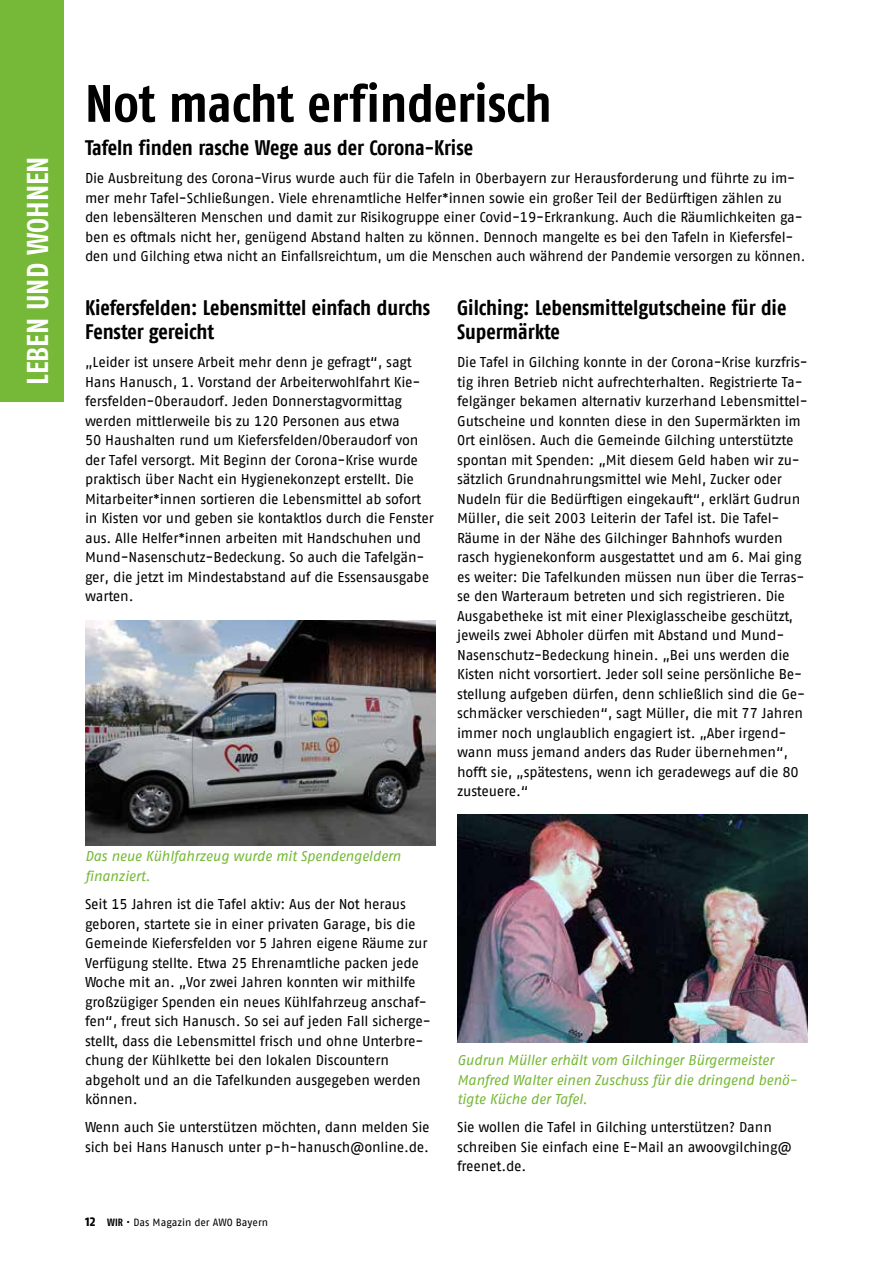
<style>
.page{position:relative;width:893px;height:1263px;background:#fff}
.page>*{position:absolute;margin:0;border:0;box-sizing:border-box;transform-origin:0 0}
.t1{font:700 52.5px "AWO Fago Cond";letter-spacing:-.005em;color:#000}
.t2{font:700 30px "AWO Fago Cond";color:#fff}
.t3{font:700 21px/24.8px "AWO Fago Cond";letter-spacing:-.005em;color:#000}
.t4{font:14.25px/19.5px "AWO Fago Office";letter-spacing:-.01em;color:#000}
.t5{font:italic 14.25px/19.5px "AWO Fago Office";letter-spacing:-.015em;color:#76b837}
.t6{font:10.5px "AWO Fago Office";color:#000}
.s1{font-family:"AWO Fago Cond";font-weight:700;font-size:15px}
.s2{font-family:"AWO Fago Cond";font-weight:700}
</style>
<div class="page">
<div style="left:0;top:0;width:64px;height:402px;background:#76b837"></div>
<img style="left:85px;top:621px;width:351px;height:224px">
<img style="left:457px;top:815px;width:351px;height:227px">
<h2 class="t2" style="left:20px;top:385px;width:230px;rotate:-90deg">LEBEN UND WOHNEN</h2>
<h2 class="t2" style="left:20px;top:385px;width:83px;rotate:-90deg">????????</h2>
<h1 class="t1" style="left:85px;top:73px;width:468px">Not macht erfinderisch</h1>
<h3 class="t3" style="left:85px;top:135px;width:390px">Tafeln finden rasche Wege aus der Corona-Krise</h3>
<p class="t4" style="left:85px;top:168px;width:722px">Die Ausbreitung des Corona-Virus wurde auch für die Tafeln in Oberbayern zur Herausforderung und führte zu im&shy;mer mehr Tafel-Schließungen. Viele ehrenamtliche Helfer*innen sowie ein großer Teil der Bedürftigen zählen zu den lebensälteren Menschen und damit zur Risikogruppe einer Covid-19-Erkrankung. Auch die Räumlichkeiten ga&shy;ben es oftmals nicht her, genügend Abstand halten zu können. Dennoch mangelte es bei den Tafeln in Kiefersfel&shy;den und Gilching etwa nicht an Einfallsreichtum, um die Menschen auch während der Pandemie versorgen zu können.</p>
<h3 class="t3" style="left:85px;top:294px;width:347px">Kiefersfelden: Lebensmittel einfach durchs<br>Fenster gereicht</h3>
<p class="t4" style="left:85px;top:352px;width:350px">„Leider ist unsere Arbeit mehr denn je gefragt“, sagt Hans Hanusch, 1. Vorstand der Arbeiterwohlfahrt Kie&shy;fersfelden-Oberaudorf. Jeden Donnerstagvormittag werden mittlerweile bis zu 120 Personen aus etwa<br>50 Haushalten rund um Kiefersfelden/Oberaudorf von der Tafel versorgt. Mit Beginn der Corona-Krise wurde praktisch über Nacht ein Hygienekonzept erstellt. Die Mitarbeiter*innen sortieren die Lebensmittel ab sofort in Kisten vor und geben sie kontaktlos durch die Fenster aus. Alle Helfer*innen arbeiten mit Handschuhen und Mund-Nasenschutz-Bedeckung. So auch die Tafelgän&shy;ger, die jetzt im Mindestabstand auf die Essensausgabe warten.</p>
<p class="t5" style="left:85px;top:846px;width:317px">Das neue Kühlfahrzeug wurde mit Spendengeldern finanziert.</p>
<p class="t4" style="left:85px;top:894px;width:347px">Seit 15 Jahren ist die Tafel aktiv: Aus der Not heraus geboren, startete sie in einer privaten Garage, bis die Gemeinde Kiefersfelden vor 5 Jahren eigene Räume zur Verfügung stellte. Etwa 25 Ehrenamtliche packen jede Woche mit an. „Vor zwei Jahren konnten wir mithilfe großzügiger Spenden ein neues Kühlfahrzeug anschaf&shy;fen“, freut sich Hanusch. So sei auf jeden Fall sicherge&shy;stellt, dass die Lebensmittel frisch und ohne Unterbre&shy;chung der Kühlkette bei den lokalen Discountern abgeholt und an die Tafelkunden ausgegeben werden können.</p>
<p class="t4" style="left:85px;top:1117px;width:346px">Wenn auch Sie unterstützen möchten, dann melden Sie sich bei Hans Hanusch unter p-h-hanusch@online.de.</p>
<p class="t6" style="left:85px;top:1217px;width:185px"><span class="s1">12</span> <span class="s2">WIR</span> • Das Magazin der AWO Bayern</p>
<h3 class="t3" style="left:457px;top:294px;width:331px">Gilching: Lebensmittelgutscheine für die<br>Supermärkte</h3>
<p class="t4" style="left:457px;top:352px;width:352px">Die Tafel in Gilching konnte in der Corona-Krise kurzfris&shy;tig ihren Betrieb nicht aufrechterhalten. Registrierte Ta&shy;felgänger bekamen alternativ kurzerhand Lebensmittel-Gutscheine und konnten diese in den Supermärkten im Ort einlösen. Auch die Gemeinde Gilching unterstützte spontan mit Spenden: „Mit diesem Geld haben wir zu&shy;sätzlich Grundnahrungsmittel wie Mehl, Zucker oder Nudeln für die Bedürftigen eingekauft“, erklärt Gudrun Müller, die seit 2003 Leiterin der Tafel ist. Die Tafel-Räume in der Nähe des Gilchinger Bahnhofs wurden rasch hygienekonform ausgestattet und am 6. Mai ging es weiter: Die Tafelkunden müssen nun über die Terras&shy;se den Warteraum betreten und sich registrieren. Die Ausgabetheke ist mit einer Plexiglasscheibe geschützt, jeweils zwei Abholer dürfen mit Abstand und Mund-Nasenschutz-Bedeckung hinein. „Bei uns werden die Kisten nicht vorsortiert. Jeder soll seine persönliche Be&shy;stellung aufgeben dürfen, denn schließlich sind die Ge&shy;schmäcker verschieden“, sagt Müller, die mit 77 Jahren immer noch unglaublich engagiert ist. „Aber irgend&shy;wann muss jemand anders das Ruder übernehmen“, hofft sie, „spätestens, wenn ich geradewegs auf die 80 zusteuere.“</p>
<p class="t5" style="left:457px;top:1050px;width:342px">Gudrun Müller erhält vom Gilchinger Bürgermeister<br>Manfred Walter einen Zuschuss für die dringend benö&shy;tigte Küche der Tafel.</p>
<p class="t4" style="left:457px;top:1117px;width:336px">Sie wollen die Tafel in Gilching unterstützen? Dann schreiben Sie einfach eine E-Mail an awoovgilching@ freenet.de.</p>
</div>
